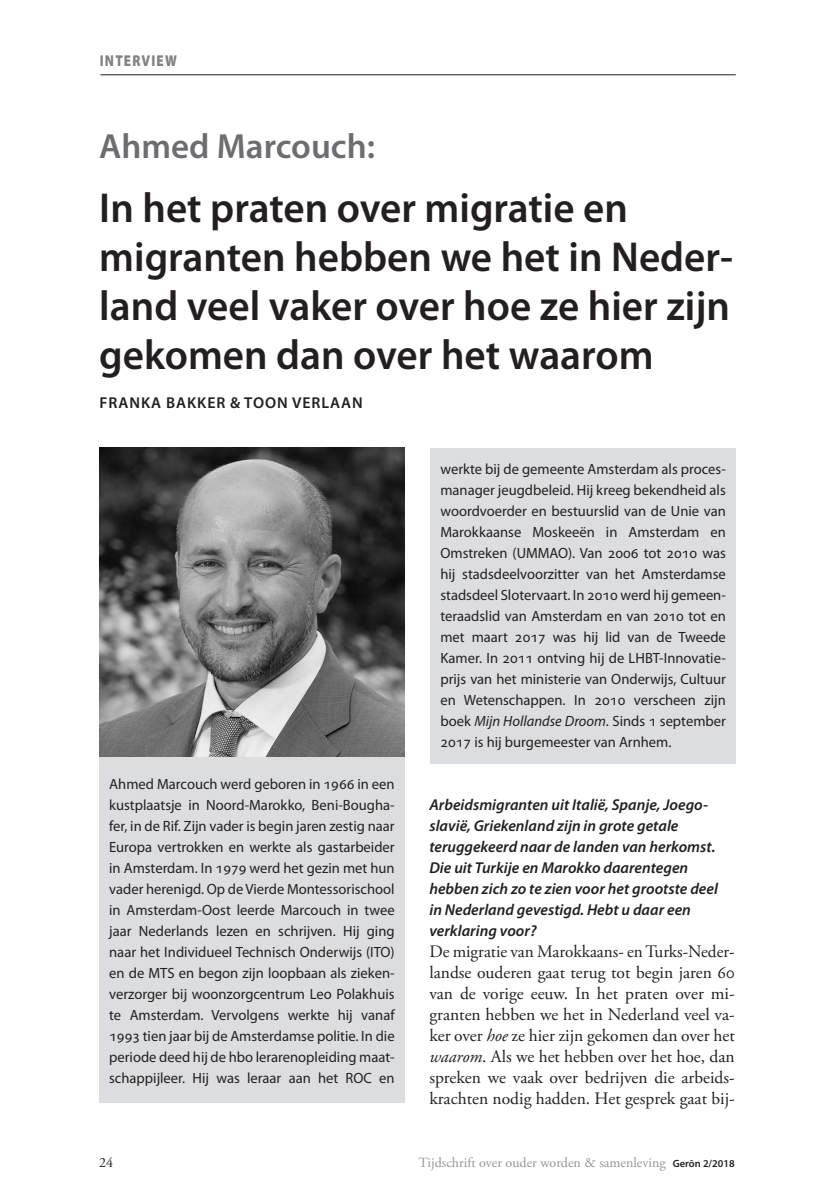
<style>
.page{position:relative;width:834px;height:1201px;background:#fff}
.page>*{position:absolute;margin:0;border:0;box-sizing:border-box;transform-origin:0 0}
.t1{font:600 42px/49px "Myriad Pro";color:#231f20}
.t2{font:600 35px "Myriad Pro";color:#6c6d70}
.t3{font:17.5px/21px "Adobe Garamond Pro";color:#231f20;text-align:justify}
.t4{font:italic 600 15.75px/21px "Myriad Pro";color:#231f20}
.t5{font:600 15.75px "Myriad Pro";letter-spacing:.06em;color:#231f20}
.t6{font:900 15.75px "Myriad Pro";letter-spacing:.09em;color:#808285;scale:.83 1}
.t7{font:14.88px/21px "Myriad Pro";color:#231f20;text-align:justify}
.t8{font:14px "Adobe Garamond Pro";color:#939598}
.t9{font:14px "Adobe Garamond Pro";color:#231f20}
.s1{font-style:italic}
.s2{font-family:"Myriad Pro";font-weight:600;font-size:10.5px;color:#231f20}
</style>
<div class="page">
<hr style="left:100px;top:74px;width:635px;height:1px;background:#231f20">
<div style="left:99px;top:740px;width:305px;height:363px;background:#dcdddf"></div>
<img style="left:99px;top:447px;width:305px;height:309px">
<div style="left:430px;top:448px;width:305px;height:316px;background:#dcdddf"></div>
<p class="t6" style="left:100px;top:52px;width:94px">INTERVIEW</p>
<p class="t2" style="left:99px;top:124px;width:277px">Ahmed Marcouch:</p>
<p class="t1" style="left:99px;top:182px;width:635px">In het praten over migratie en migranten hebben we het in Neder&shy;land veel vaker over hoe ze hier zijn gekomen dan over het waarom</p>
<p class="t5" style="left:99px;top:392px;width:265px">FRANKA BAKKER &amp; TOON VERLAAN</p>
<p class="t7" style="left:109px;top:773px;width:287px">Ahmed Marcouch werd geboren in 1966 in een kustplaatsje in Noord-Marokko, Beni-Bougha&shy;fer, in de Rif. Zijn vader is begin jaren zestig naar Europa vertrokken en werkte als gastarbeider in Amsterdam. In 1979 werd het gezin met hun vader herenigd. Op de Vierde Montessorischool in Amsterdam-Oost leerde Marcouch in twee jaar Nederlands lezen en schrijven. Hij ging naar het Individueel Technisch Onderwijs (ITO) en de MTS en begon zijn loopbaan als zieken&shy;verzorger bij woonzorgcentrum Leo Polakhuis te Amsterdam. Vervolgens werkte hij vanaf 1993 tien jaar bij de Amsterdamse politie. In die periode deed hij de hbo lerarenopleiding maat&shy;schappijleer. Hij was leraar aan het ROC en</p>
<p class="t7" style="left:440px;top:458px;width:287px">werkte bij de gemeente Amsterdam als proces&shy;manager jeugdbeleid. Hij kreeg bekendheid als woordvoerder en bestuurslid van de Unie van Marokkaanse Moskeeën in Amsterdam en Omstreken (UMMAO). Van 2006 tot 2010 was hij stadsdeelvoorzitter van het Amsterdamse stadsdeel Slotervaart. In 2010 werd hij gemeen&shy;teraadslid van Amsterdam en van 2010 tot en met maart 2017 was hij lid van de Tweede Kamer. In 2011 ontving hij de LHBT-Innovatie&shy;prijs van het ministerie van Onderwijs, Cultuur en Wetenschappen. In 2010 verscheen zijn boek <span class="s1">Mijn Hollandse Droom</span>. Sinds 1 september 2017 is hij burgemeester van Arnhem.</p>
<p class="t4" style="left:429px;top:793px;width:290px">Arbeidsmigranten uit Italië, Spanje, Joego&shy;slavië, Griekenland zijn in grote getale teruggekeerd naar de landen van herkomst.<br>Die uit Turkije en Marokko daarentegen hebben zich zo te zien voor het grootste deel in Nederland gevestigd. Hebt u daar een verklaring voor?</p>
<p class="t3" style="left:429px;top:941px;width:307px">De migratie van Marokkaans- en Turks-Neder&shy;landse ouderen gaat terug tot begin jaren 60 van de vorige eeuw. In het praten over mi&shy;granten hebben we het in Nederland veel va&shy;ker over <span class="s1">hoe</span> ze hier zijn gekomen dan over het <span class="s1">waarom</span>. Als we het hebben over het hoe, dan spreken we vaak over bedrijven die arbeids&shy;krachten nodig hadden. Het gesprek gaat bij-</p>
<p class="t9" style="left:99px;top:1154px;width:15px">24</p>
<p class="t8" style="left:419px;top:1154px;width:317px">Tijdschrift over ouder worden &amp; samenleving <span class="s2">Gerōn 2/2018</span></p>
</div>
